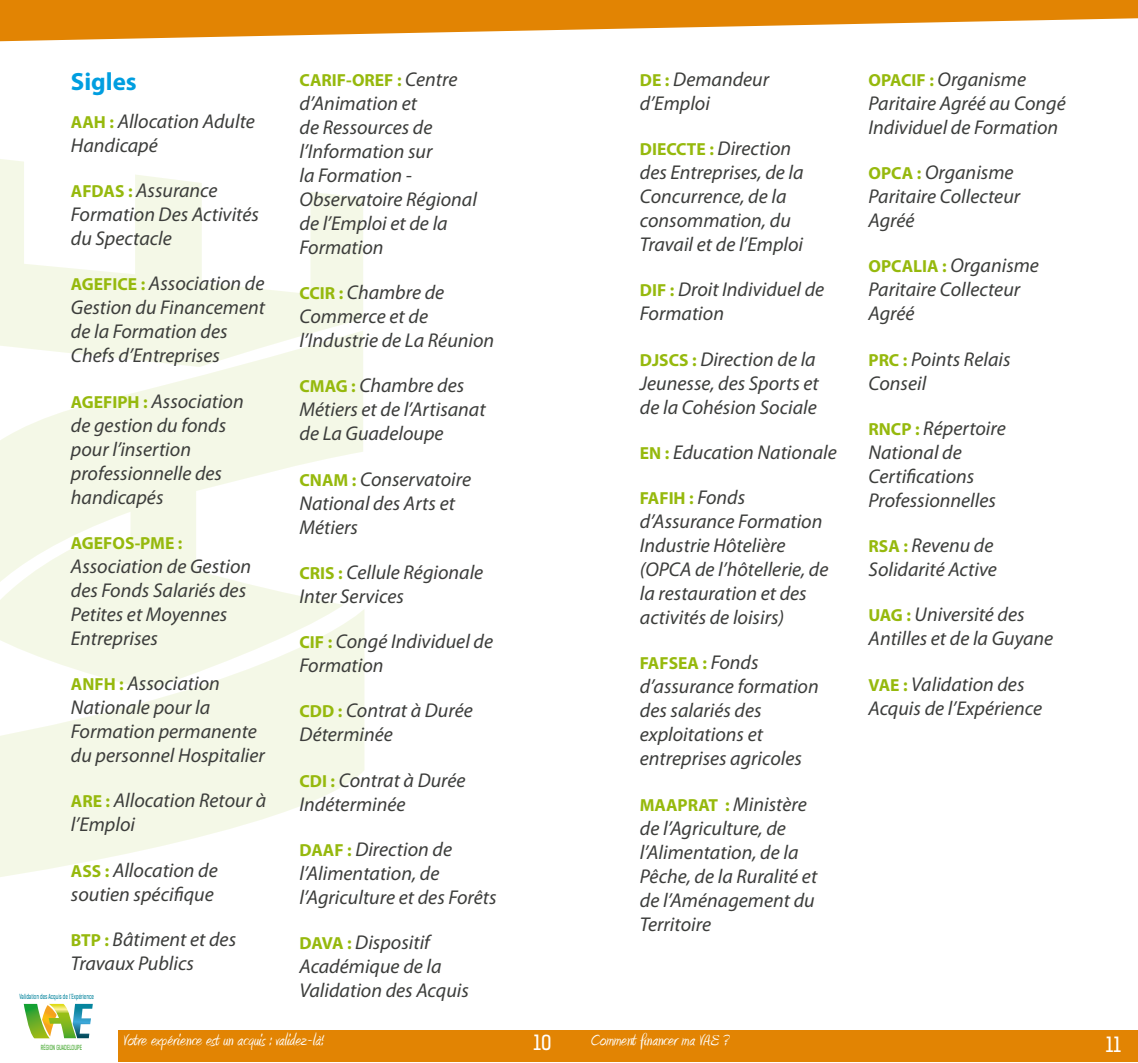
<style>
.page{position:relative;width:1138px;height:1063px;background:#fff}
.page>*{position:absolute;margin:0;border:0;box-sizing:border-box;transform-origin:0 0}
.t1{font:700 25px "Myriad Pro";color:#009ee0}
.t2{font:italic 20px/24px "Myriad Pro";color:#3c3d3b}
.t3{font:20px "Amienne";color:#fff}
.t4{font:20px "Kelson Sans";color:#fff}
.t5{font:700 17.5px "Myriad Pro";color:#96b90d}
.t6{font:6.75px "Kelson Sans";color:#07859e;scale:.69 1}
.t7{font:6.75px "Kelson Sans";color:#41a62b;scale:.69 1}
.s1{font-weight:700;font-style:normal;font-size:17.5px;color:#96b90d}
.s2{font-weight:400;font-style:italic;font-size:20px;color:#3c3d3b}
</style>
<div class="page">
<svg style="left:0;top:0;width:1137px;height:41px"></svg>
<div style="left:118px;top:1030px;width:488px;height:31px;background:#e28403"></div>
<div style="left:570px;top:1030px;width:567px;height:31px;background:#e28403"></div>
<svg style="left:24px;top:1004px;width:69px;height:34px"></svg>
<svg style="left:0;top:610px;width:364px;height:267px;fill:#f4f8e7"></svg>
<svg style="left:0;top:367px;width:363px;height:323px;fill:#f4f8e7"></svg>
<svg style="left:0;top:159px;width:363px;height:208px;fill:#f4f8e7"></svg>
<p class="t1" style="left:71px;top:65px;width:67px">Sigles</p>
<p class="t2" style="left:71px;top:109px;width:185px"><span class="s1">AAH :</span> Allocation Adulte<br>Handicapé</p>
<p class="t2" style="left:71px;top:178px;width:190px"><span class="s1">AFDAS :</span> Assurance<br>Formation Des Activités du Spectacle</p>
<p class="t2" style="left:71px;top:271px;width:196px"><span class="s1">AGEFICE :</span> Association de<br>Gestion du Financement de la Formation des<br>Chefs d’Entreprises</p>
<p class="t2" style="left:71px;top:389px;width:174px"><span class="s1">AGEFIPH :</span> Association de gestion du fonds pour l’insertion professionnelle des handicapés</p>
<p class="t5" style="left:71px;top:532px;width:113px">AGEFOS-PME :</p>
<p class="t2" style="left:71px;top:554px;width:182px">Association de Gestion des Fonds Salariés des<br>Petites et Moyennes<br>Entreprises</p>
<p class="t2" style="left:71px;top:671px;width:195px"><span class="s1">ANFH :</span> Association<br>Nationale pour la<br>Formation permanente du personnel Hospitalier</p>
<p class="t2" style="left:71px;top:788px;width:197px"><span class="s1">ARE :</span> Allocation Retour à l’Emploi</p>
<p class="t2" style="left:71px;top:858px;width:148px"><span class="s1">ASS :</span> Allocation de soutien spécifique</p>
<p class="t2" style="left:71px;top:927px;width:167px"><span class="s1">BTP :</span> Bâtiment et des<br>Travaux Publics</p>
<p class="t6" style="left:20px;top:992px;width:109px">Validation des Acquis de l’Expérience</p>
<p class="t5" style="left:299px;top:69px;width:159px">CARIF-OREF : <span class="s2">Centre</span></p>
<p class="t2" style="left:299px;top:91px;width:179px">d’Animation et<br>de Ressources de l’Information sur<br>la Formation -<br>Observatoire Régional de l’Emploi et de la<br>Formation</p>
<p class="t2" style="left:299px;top:280px;width:196px"><span class="s1">CCIR :</span> Chambre de<br>Commerce et de l’Industrie de La Réunion</p>
<p class="t2" style="left:299px;top:373px;width:188px"><span class="s1">CMAG :</span> Chambre des<br>Métiers et de l’Artisanat de La Guadeloupe</p>
<p class="t2" style="left:299px;top:467px;width:173px"><span class="s1">CNAM :</span> Conservatoire<br>National des Arts et<br>Métiers</p>
<p class="t2" style="left:299px;top:560px;width:185px"><span class="s1">CRIS :</span> Cellule Régionale<br>Inter Services</p>
<p class="t2" style="left:299px;top:629px;width:195px"><span class="s1">CIF :</span> Congé Individuel de<br>Formation</p>
<p class="t2" style="left:299px;top:698px;width:175px"><span class="s1">CDD :</span> Contrat à Durée<br>Déterminée</p>
<p class="t2" style="left:299px;top:768px;width:168px"><span class="s1">CDI :</span> Contrat à Durée<br>Indéterminée</p>
<p class="t2" style="left:299px;top:837px;width:199px"><span class="s1">DAAF :</span> Direction de l’Alimentation, de l’Agriculture et des Forêts</p>
<p class="t2" style="left:299px;top:930px;width:171px"><span class="s1">DAVA :</span> Dispositif<br>Académique de la<br>Validation des Acquis</p>
<p class="t2" style="left:640px;top:67px;width:131px"><span class="s1">DE :</span> Demandeur d’Emploi</p>
<p class="t2" style="left:640px;top:136px;width:165px"><span class="s1">DIECCTE :</span> Direction des Entreprises, de la<br>Concurrence, de la consommation, du<br>Travail et de l’Emploi</p>
<p class="t2" style="left:640px;top:277px;width:186px"><span class="s1">DIF :</span> Droit Individuel de<br>Formation</p>
<p class="t2" style="left:640px;top:347px;width:180px"><span class="s1">DJSCS :</span> Direction de la<br>Jeunesse, des Sports et de la Cohésion Sociale</p>
<p class="t2" style="left:640px;top:440px;width:198px"><span class="s1">EN :</span> Education Nationale</p>
<p class="t5" style="left:640px;top:487px;width:107px">FAFIH : <span class="s2">Fonds</span></p>
<p class="t2" style="left:640px;top:509px;width:190px">d’Assurance Formation<br>Industrie Hôtelière (OPCA de l’hôtellerie, de la restauration et des activités de loisirs)</p>
<p class="t5" style="left:640px;top:652px;width:120px">FAFSEA : <span class="s2">Fonds</span></p>
<p class="t2" style="left:640px;top:674px;width:180px">d’assurance formation des salariés des exploitations et entreprises agricoles</p>
<p class="t2" style="left:640px;top:792px;width:179px"><span class="s1">MAAPRAT :</span> Ministère de l’Agriculture, de l’Alimentation, de la<br>Pêche, de la Ruralité et de l’Aménagement du<br>Territoire</p>
<p class="t2" style="left:868px;top:67px;width:199px"><span class="s1">OPACIF :</span> Organisme<br>Paritaire Agréé au Congé<br>Individuel de Formation</p>
<p class="t2" style="left:868px;top:160px;width:153px"><span class="s1">OPCA :</span> Organisme<br>Paritaire Collecteur<br>Agréé</p>
<p class="t2" style="left:868px;top:253px;width:172px"><span class="s1">OPCALIA :</span> Organisme<br>Paritaire Collecteur<br>Agréé</p>
<p class="t2" style="left:868px;top:347px;width:144px"><span class="s1">PRC :</span> Points Relais<br>Conseil</p>
<p class="t2" style="left:868px;top:416px;width:139px"><span class="s1">RNCP :</span> Répertoire<br>National de<br>Certifications<br>Professionnelles</p>
<p class="t2" style="left:868px;top:533px;width:130px"><span class="s1">RSA :</span> Revenu de<br>Solidarité Active</p>
<p class="t2" style="left:868px;top:602px;width:186px"><span class="s1">UAG :</span> Université des<br>Antilles et de la Guyane</p>
<p class="t2" style="left:868px;top:672px;width:175px"><span class="s1">VAE :</span> Validation des<br>Acquis de l’Expérience</p>
<p class="t3" style="left:123px;top:1031px;width:202px">Votre expérience est un acquis : validez-là!</p>
<p class="t3" style="left:590px;top:1031px;width:140px">Comment financer ma VAE ?</p>
<p class="t7" style="left:41px;top:1043px;width:61px">RÉGION GUADELOUPE</p>
<p class="t4" style="left:533px;top:1031px;width:19px">10</p>
<p class="t4" style="left:1105px;top:1032px;width:17px">11</p>
</div>
